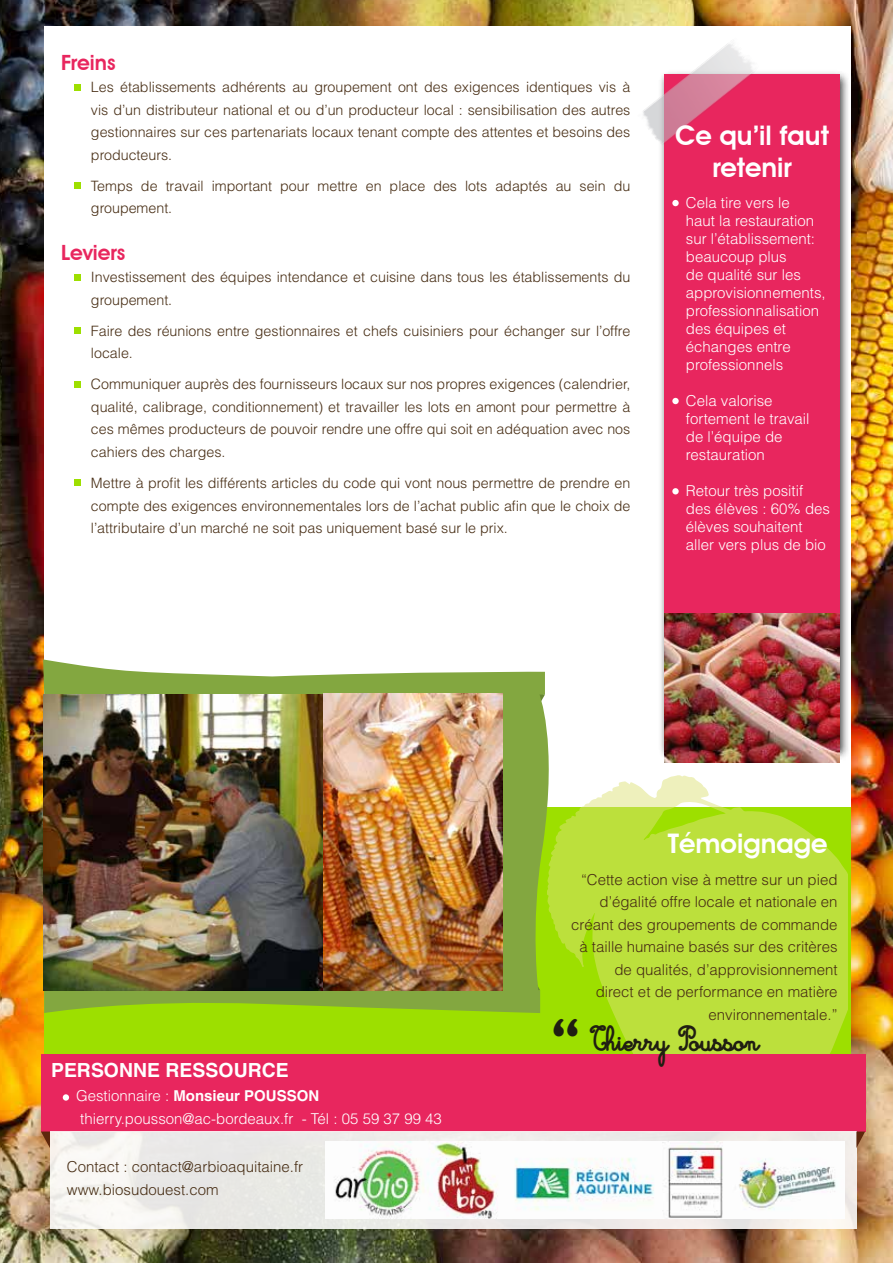
<style>
.page{position:relative;width:893px;height:1263px;background:#fff}
.page>*{position:absolute;margin:0;border:0;box-sizing:border-box;transform-origin:0 0}
.t1{font:600 27px/32.4px "Avant Garde IT Cby BT";color:#fff;text-align:center}
.t2{font:27px "Cursivestandardbold";color:#201e12}
.t3{font:600 21px "Avant Garde IT Cby BT";color:#e8265e}
.t4{font:700 19.5px "Helvetica LT Std";color:#fff}
.t5{font:300 15px/18px "Helvetica LT Std";color:#fff}
.t6{font:300 15px/22.5px "Helvetica LT Std";color:#472d14}
.t7{font:300 14.25px/22.5px "Helvetica LT Std";color:#472d14;text-align:justify}
.s1{font-weight:700}
.s2{font-family:"Cooper Black Std";font-size:43.5px}
</style>
<div class="page">
<img style="left:0;top:0;width:893px;height:1263px">
<div style="left:44px;top:27px;width:807px;height:1079px;background:#fff"></div>
<div style="left:658px;top:70px;width:192px;height:691px;background:#000;opacity:.75"></div>
<div style="left:664px;top:74px;width:175px;height:675px;background:#e8265e"></div>
<div style="left:44px;top:807px;width:807px;height:262px;background:#9ddf00"></div>
<svg style="left:558px;top:776px;width:289px;height:278px;fill:#bce03c"></svg>
<svg style="left:43px;top:659px;width:515px;height:354px"></svg>
<div style="left:41px;top:1054px;width:824px;height:77px;background:#e8265e"></div>
<img style="left:643px;top:44px;width:121px;height:109px">
<svg style="left:50px;top:1131px;width:806px;height:98px;fill:#ebe9e7"></svg>
<img style="left:326px;top:1141px;width:519px;height:78px">
<svg style="left:41px;top:1131px;width:9px;height:17px"></svg>
<svg style="left:856px;top:1131px;width:9px;height:17px"></svg>
<img style="left:665px;top:613px;width:175px;height:149px">
<div style="left:672px;top:200px;width:7px;height:6px;background:#fff;border-radius:50%"></div>
<div style="left:672px;top:398px;width:7px;height:6px;background:#fff;border-radius:50%"></div>
<div style="left:672px;top:488px;width:7px;height:6px;background:#fff;border-radius:50%"></div>
<div style="left:63px;top:1094px;width:6px;height:7px;background:#fff;border-radius:50%"></div>
<div style="left:74px;top:84px;width:7px;height:7px;background:#9ddf00"></div>
<div style="left:74px;top:327px;width:7px;height:7px;background:#9ddf00"></div>
<div style="left:74px;top:182px;width:7px;height:7px;background:#9ddf00"></div>
<div style="left:74px;top:275px;width:7px;height:6px;background:#9ddf00"></div>
<div style="left:74px;top:381px;width:7px;height:6px;background:#9ddf00"></div>
<div style="left:74px;top:480px;width:7px;height:6px;background:#9ddf00"></div>
<img style="left:43px;top:694px;width:280px;height:296px">
<img style="left:323px;top:693px;width:179px;height:297px">
<h2 class="t3" style="left:61px;top:50px;width:56px">Freins</h2>
<p class="t7" style="left:91px;top:76px;width:541px">Les établissements adhérents au groupement ont des exigences identiques vis à vis d’un distributeur national et ou d’un producteur local : sensibilisation des autres gestionnaires sur ces partenariats locaux tenant compte des attentes et besoins des producteurs.</p>
<p class="t7" style="left:91px;top:175px;width:541px">Temps de travail important pour mettre en place des lots adaptés au sein du groupement.</p>
<h2 class="t3" style="left:61px;top:240px;width:66px">Leviers</h2>
<p class="t7" style="left:91px;top:266px;width:541px">Investissement des équipes intendance et cuisine dans tous les établissements du groupement.</p>
<p class="t7" style="left:91px;top:319px;width:541px">Faire des réunions entre gestionnaires et chefs cuisiniers pour échanger sur l’offre locale.</p>
<p class="t7" style="left:91px;top:373px;width:541px">Communiquer auprès des fournisseurs locaux sur nos propres exigences (calendrier, qualité, calibrage, conditionnement) et travailler les lots en amont pour permettre à ces mêmes producteurs de pouvoir rendre une offre qui soit en adéquation avec nos cahiers des charges.</p>
<p class="t7" style="left:91px;top:472px;width:541px">Mettre à profit les différents articles du code qui vont nous permettre de prendre en compte des exigences environnementales lors de l’achat public afin que le choix de l’attributaire d’un marché ne soit pas uniquement basé sur le prix.</p>
<h1 class="t1" style="left:675px;top:119px;width:155px">Ce qu’il faut retenir</h1>
<p class="t5" style="left:686px;top:193px;width:141px">Cela tire vers le<br>haut la restauration sur l’établissement: beaucoup plus<br>de qualité sur les approvisionnements, professionnalisation des équipes et échanges entre professionnels</p>
<p class="t5" style="left:686px;top:391px;width:125px">Cela valorise fortement le travail de l’équipe de restauration</p>
<p class="t5" style="left:686px;top:481px;width:146px">Retour très positif des élèves : 60% des élèves souhaitent aller vers plus de bio</p>
<h3 class="t4" style="left:51px;top:1058px;width:239px">PERSONNE RESSOURCE</h3>
<p class="t5" style="left:76px;top:1085px;width:367px;line-height:22.5px">Gestionnaire : <span class="s1">Monsieur POUSSON </span>thierry.pousson@ac-bordeaux.fr - Tél : 05 59 37 99 43</p>
<p class="t6" style="left:67px;top:1155px;width:238px">Contact : contact@arbioaquitaine.fr www.biosudouest.com</p>
<h1 class="t1" style="left:668px;top:827px;width:161px">Témoignage</h1>
<p class="t6" style="left:571px;top:868px;width:268px;text-align:right">“Cette action vise à mettre sur un pied d’égalité offre locale et nationale en créant des groupements de commande à taille humaine basés sur des critères de qualités, d’approvisionnement<br>direct et de performance en matière environnementale.”</p>
<h1 class="t2" style="left:552px;top:1024px;width:209px"><span class="s2">‘‘</span> Thierry Pousson</h1>
</div>
